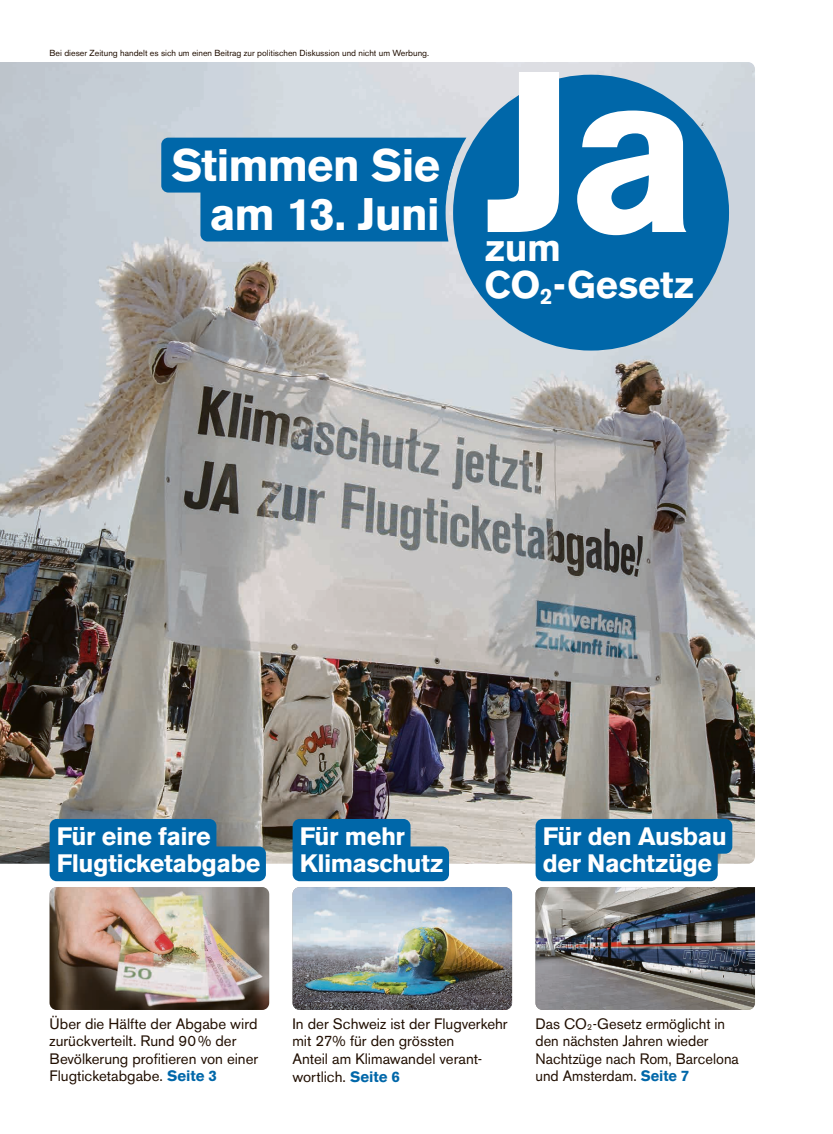
<style>
.page{position:relative;width:833px;height:1134px;background:#fff}
.page>*{position:absolute;margin:0;border:0;box-sizing:border-box;transform-origin:0 0}
.t1{font:700 226.62px "Akzidenz Grotesk BE";color:#fff}
.t2{font:700 45.25px/48.5px "Akzidenz Grotesk BE";letter-spacing:-.025em;color:#fff;text-align:right}
.t3{font:700 38px/36.8px "Akzidenz Grotesk BE";letter-spacing:-.005em;color:#fff}
.t4{font:700 25px/27.5px "Akzidenz Grotesk BE";letter-spacing:-.02em;color:#fff}
.t5{font:15px/17.5px "Akzidenz Grotesk BE";color:#200e00}
.t6{font:8.75px "Akzidenz Grotesk BE";color:#200e00}
.s1{font-weight:700;color:#0067a9}
</style>
<div class="page">
<img style="left:0;top:62px;width:755px;height:802px">
<svg style="left:161px;top:138px;width:305px;height:103px;background:#1270ad"></svg>
<img style="left:535px;top:887px;width:220px;height:123px">
<img style="left:292px;top:887px;width:220px;height:123px">
<img style="left:50px;top:887px;width:219px;height:123px">
<div style="left:50px;top:819px;width:166px;height:35px;background:#0067a9;border-radius:7px"></div>
<div style="left:50px;top:846px;width:216px;height:35px;background:#0067a9"></div>
<div style="left:453px;top:75px;width:276px;height:276px;background:#0067a9;border-radius:50%"></div>
<div style="left:535px;top:819px;width:197px;height:35px;background:#0067a9;border-radius:7px"></div>
<div style="left:535px;top:846px;width:182px;height:35px;background:#0067a9"></div>
<div style="left:293px;top:819px;width:117px;height:35px;background:#0067a9;border-radius:7px"></div>
<div style="left:292px;top:846px;width:157px;height:35px;background:#0067a9"></div>
<p class="t6" style="left:50px;top:47px;width:381px">Bei dieser Zeitung handelt es sich um einen Beitrag zur politischen Diskussion und nicht um Werbung.</p>
<h2 class="t2" style="left:171px;top:142px;width:270px">Stimmen Sie am 13. Juni</h2>
<h1 class="t1" style="left:484px;top:22px;width:217px">Ja</h1>
<h3 class="t3" style="left:484px;top:230px;width:211px">zum<br>CO<sub>2</sub>-Gesetz</h3>
<h3 class="t4" style="left:57px;top:822px;width:205px">Für eine faire<br>Flugticketabgabe</h3>
<h3 class="t4" style="left:300px;top:822px;width:145px">Für mehr<br>Klimaschutz</h3>
<h3 class="t4" style="left:542px;top:822px;width:186px">Für den Ausbau der Nachtzüge</h3>
<p class="t5" style="left:50px;top:1015px;width:210px">Über die Hälfte der Abgabe wird zurückverteilt. Rund 90% der<br>Bevölkerung profitieren von einer<br>Flugticketabgabe. <span class="s1">Seite 3</span></p>
<p class="t5" style="left:292px;top:1015px;width:217px">In der Schweiz ist der Flugverkehr mit 27% für den grössten<br>Anteil am Klimawandel verant&shy;wortlich. <span class="s1">Seite 6</span></p>
<p class="t5" style="left:535px;top:1015px;width:205px">Das CO<sub>2</sub>-Gesetz ermöglicht in den nächsten Jahren wieder<br>Nachtzüge nach Rom, Barcelona und Amsterdam. <span class="s1">Seite 7</span></p>
</div>
